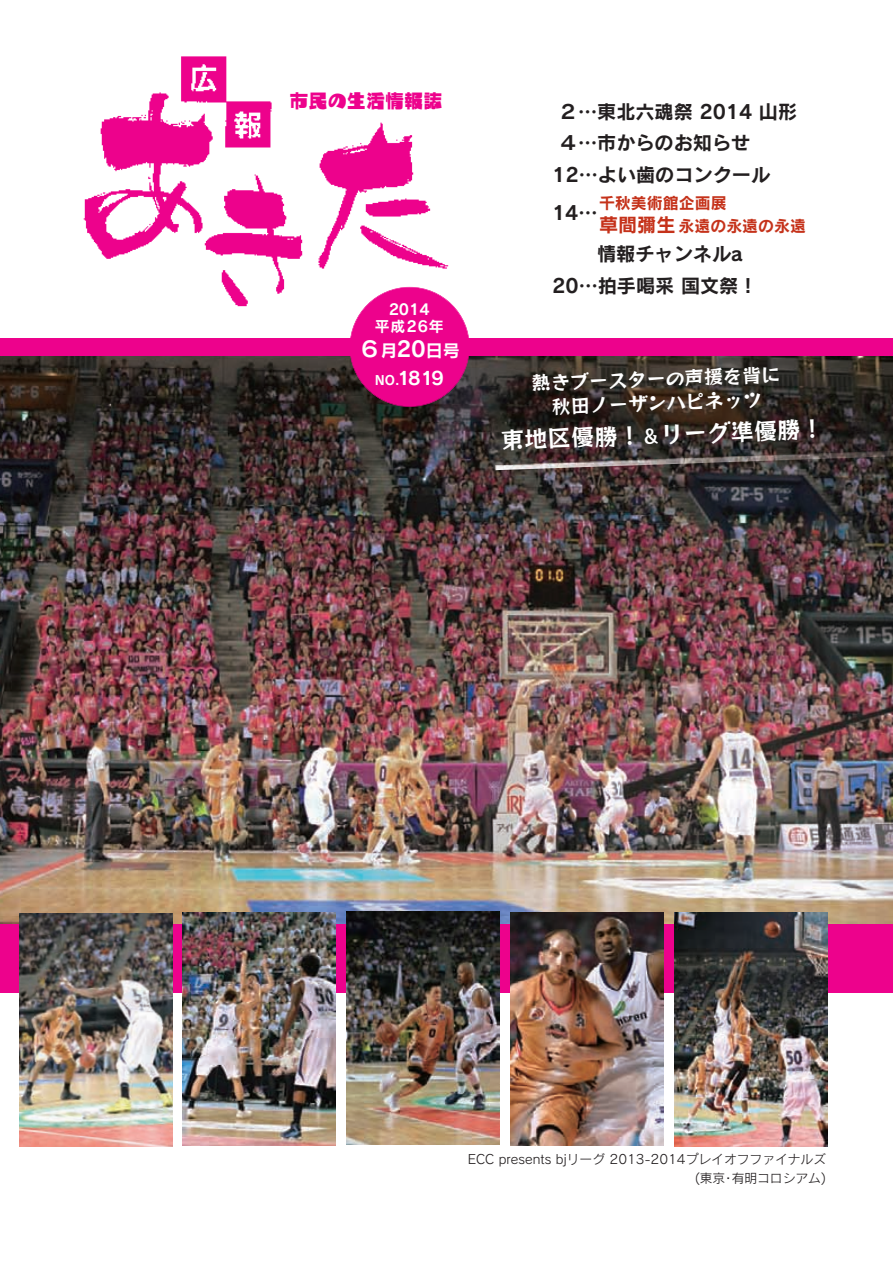
<style>
.page{position:relative;width:893px;height:1263px;background:#fff}
.page>*{position:absolute;margin:0;border:0;box-sizing:border-box;transform-origin:0 0}
.t1{font:23.4px "Rockn Roll CID DB";color:#fff}
.t2{font:21.3px "Rodin CID B";color:#fff}
.t3{font:19.2px/31.5px "Rodin CID B";color:#231f20}
.t4{font:19.2px/24px "Rockn Roll CID DB";color:#fff;text-align:center}
.t5{font:19.2px "Rowdy CID EB";color:#ed028c}
.t6{font:18px "Rodin CID B";color:#fff}
.t7{font:15.9px/22.5px "Rodin CID B";color:#c5321a}
.t8{font:14.85px "Rodin CID B";letter-spacing:.065em;color:#fff}
.t9{font:12.75px/19.5px "Rodin CID M";color:#231f20;text-align:right}
.s1{font-size:12.75px}
.s2{font-size:16.95px}
.s3{font-size:19.2px}
</style>
<div class="page">
<div style="left:0;top:338px;width:892px;height:655px;background:#ed028c"></div>
<img style="left:0;top:356px;width:892px;height:568px">
<img style="left:83px;top:56px;width:220px;height:251px">
<img style="left:318px;top:122px;width:131px;height:176px">
<div style="left:350px;top:287px;width:119px;height:119px;background:#ed028c;border-radius:50%"></div>
<img style="left:183px;top:912px;width:153px;height:234px">
<img style="left:674px;top:913px;width:153px;height:233px">
<img style="left:346px;top:911px;width:153px;height:234px">
<img style="left:510px;top:912px;width:153px;height:234px">
<img style="left:20px;top:913px;width:153px;height:233px">
<img style="left:495px;top:451px;width:397px;height:19px">
<p class="t5" style="left:289px;top:94px;width:155px">市民の生活情報誌</p>
<p class="t8" style="left:389px;top:304px;width:43px">2014</p>
<p class="t8" style="left:375px;top:321px;width:71px">平成26年</p>
<p class="t6" style="left:374px;top:371px;width:71px"><span class="s1">NO.</span>1819</p>
<p class="t2" style="left:359px;top:341px;width:102px">６<span class="s2">月</span>20<span class="s2">日号</span></p>
<p class="t3" style="left:559px;top:98px;width:240px">２…東北六魂祭 2014 山形</p>
<p class="t3" style="left:559px;top:130px;width:193px">４…市からのお知らせ</p>
<p class="t3" style="left:552px;top:161px;width:219px">12…よい歯のコンクール</p>
<p class="t7" style="left:599px;top:194px;width:208px">千秋美術館企画展<br><span class="s3">草間彌生</span>永遠の永遠の永遠</p>
<p class="t3" style="left:552px;top:200px;width:47px">14…</p>
<p class="t3" style="left:552px;top:241px;width:207px;text-indent:45px">情報チャンネルa<br>20…拍手喝采 国文祭！</p>
<p class="t4" style="left:531px;top:374px;width:250px;rotate:-2deg">熱きブースターの声援を背に秋田ノーザンハピネッツ</p>
<p class="t1" style="left:500px;top:431px;width:325px;rotate:-2deg">東地区優勝！<span class="s3">＆</span>リーグ準優勝！</p>
<p class="t9" style="left:467px;top:1151px;width:360px">ECC presents bjリーグ 2013-2014プレイオフファイナルズ(東京･有明コロシアム)</p>
</div>
